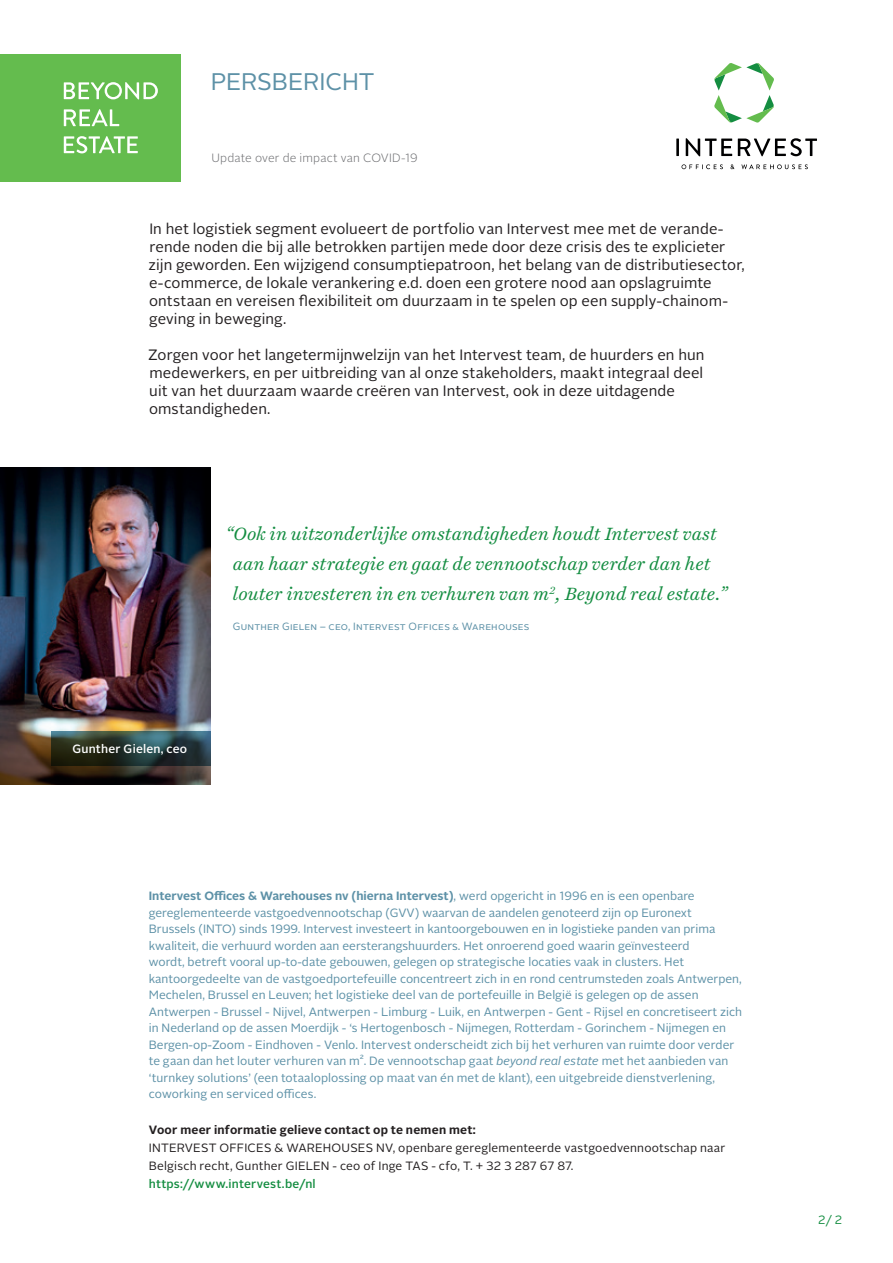
<style>
.page{position:relative;width:893px;height:1263px;background:#fff}
.page>*{position:absolute;margin:0;border:0;box-sizing:border-box;transform-origin:0 0}
.t1{font:24px "Alright Sans";letter-spacing:-.01em;color:#5d91a7}
.t2{font:italic 18px/30px "Harriet Text";letter-spacing:.005em;color:#148d41}
.t3{font:15px/18px "Alright Sans";letter-spacing:.005em;color:#231f20}
.t4{font:12px/16.5px "Alright Sans";color:#5d91a7}
.t5{font:12px/18px "Alright Sans";letter-spacing:.015em;color:#231f20}
.t6{font:700 12px "Alright Sans";letter-spacing:.02em;color:#231f20}
.t7{font:300 12px "Alright Sans";letter-spacing:.015em;color:#6c6d70}
.t8{font:500 12px "Alright Sans";letter-spacing:.015em;color:#148d41}
.t9{font:500 12px "Alright Sans";letter-spacing:.015em;color:#fff}
.t10{font:12px "Alright Sans";color:#148d41}
.t11{font:10.5px "Alright Sans";letter-spacing:.02em;color:#5d91a7}
.s1{font-weight:700}
.s2{font-style:italic}
</style>
<div class="page">
<div style="left:0;top:54px;width:181px;height:128px;background:#64bc4e"></div>
<svg style="left:64px;top:136px;width:74px;height:17px"></svg>
<svg style="left:64px;top:109px;width:55px;height:17px"></svg>
<svg style="left:64px;top:82px;width:94px;height:17px"></svg>
<hr style="left:676px;top:139px;width:3px;height:17px;background:#000001">
<svg style="left:686px;top:138px;width:46px;height:18px"></svg>
<svg style="left:738px;top:138px;width:79px;height:18px"></svg>
<svg style="left:681px;top:164px;width:42px;height:5px"></svg>
<svg style="left:730px;top:164px;width:4px;height:5px"></svg>
<svg style="left:741px;top:164px;width:67px;height:5px"></svg>
<svg style="left:714px;top:63px;width:60px;height:60px"></svg>
<img style="left:0;top:468px;width:211px;height:316px">
<svg style="left:51px;top:731px;width:160px;height:34px;background:#2a3d39"></svg>
<h1 class="t1" style="left:211px;top:65px;width:165px">PERSBERICHT</h1>
<p class="t7" style="left:211px;top:150px;width:208px">Update over de impact van COVID-19</p>
<p class="t3" style="left:149px;top:220px;width:598px">In het logistiek segment evolueert de portfolio van Intervest mee met de verande&shy;rende noden die bij alle betrokken partijen mede door deze crisis des te explicieter zijn geworden. Een wijzigend consumptiepatroon, het belang van de distributiesector, e-commerce, de lokale verankering e.d. doen een grotere nood aan opslagruimte ontstaan en vereisen flexibiliteit om duurzaam in te spelen op een supply-chainom&shy;geving in beweging.</p>
<p class="t3" style="left:148px;top:346px;width:558px">Zorgen voor het langetermijnwelzijn van het Intervest team, de huurders en hun medewerkers, en per uitbreiding van al onze stakeholders, maakt integraal deel uit van het duurzaam waarde creëren van Intervest, ook in deze uitdagende omstandigheden.</p>
<h2 class="t2" style="left:232px;top:519px;width:497px;text-indent:-8px">“Ook in uitzonderlijke omstandigheden houdt Intervest vast aan haar strategie en gaat de vennootschap verder dan het louter investeren in en verhuren van m<sup>2</sup>, Beyond real estate.”</h2>
<p class="t11" style="left:233px;top:619px;width:298px">Gunther Gielen – ceo, Intervest Offices &amp; Warehouses</p>
<p class="t9" style="left:72px;top:740px;width:116px">Gunther Gielen, ceo</p>
<p class="t4" style="left:149px;top:888px;width:595px"><span class="s1">Intervest Offices &amp; Warehouses nv (hierna Intervest)</span>, werd opgericht in 1996 en is een openbare gereglementeerde vastgoedvennootschap (GVV) waarvan de aandelen genoteerd zijn op Euronext<br>Brussels (INTO) sinds 1999. Intervest investeert in kantoorgebouwen en in logistieke panden van prima kwaliteit, die verhuurd worden aan eersterangshuurders. Het onroerend goed waarin geïnvesteerd<br>wordt, betreft vooral up-to-date gebouwen, gelegen op strategische locaties vaak in clusters. Het kantoorgedeelte van de vastgoedportefeuille concentreert zich in en rond centrumsteden zoals Antwerpen, Mechelen, Brussel en Leuven; het logistieke deel van de portefeuille in België is gelegen op de assen Antwerpen - Brussel - Nijvel, Antwerpen - Limburg - Luik, en Antwerpen - Gent - Rijsel en concretiseert zich in Nederland op de assen Moerdijk - ‘s Hertogenbosch - Nijmegen, Rotterdam - Gorinchem - Nijmegen en Bergen-op-Zoom - Eindhoven - Venlo. Intervest onderscheidt zich bij het verhuren van ruimte door verder te gaan dan het louter verhuren van m². De vennootschap gaat <span class="s2">beyond real estate</span> met het aanbieden van ‘turnkey solutions’ (een totaaloplossing op maat van én met de klant), een uitgebreide dienstverlening, coworking en serviced offices.</p>
<p class="t6" style="left:149px;top:1121px;width:329px">Voor meer informatie gelieve contact op te nemen met:</p>
<p class="t5" style="left:149px;top:1139px;width:578px">INTERVEST OFFICES &amp; WAREHOUSES NV, openbare gereglementeerde vastgoedvennootschap naar<br>Belgisch recht, Gunther GIELEN - ceo of Inge TAS - cfo, T. + 32 3 287 67 87.</p>
<p class="t8" style="left:149px;top:1176px;width:168px">https://www.intervest.be/nl</p>
<p class="t10" style="left:818px;top:1212px;width:25px">2/ 2</p>
</div>
